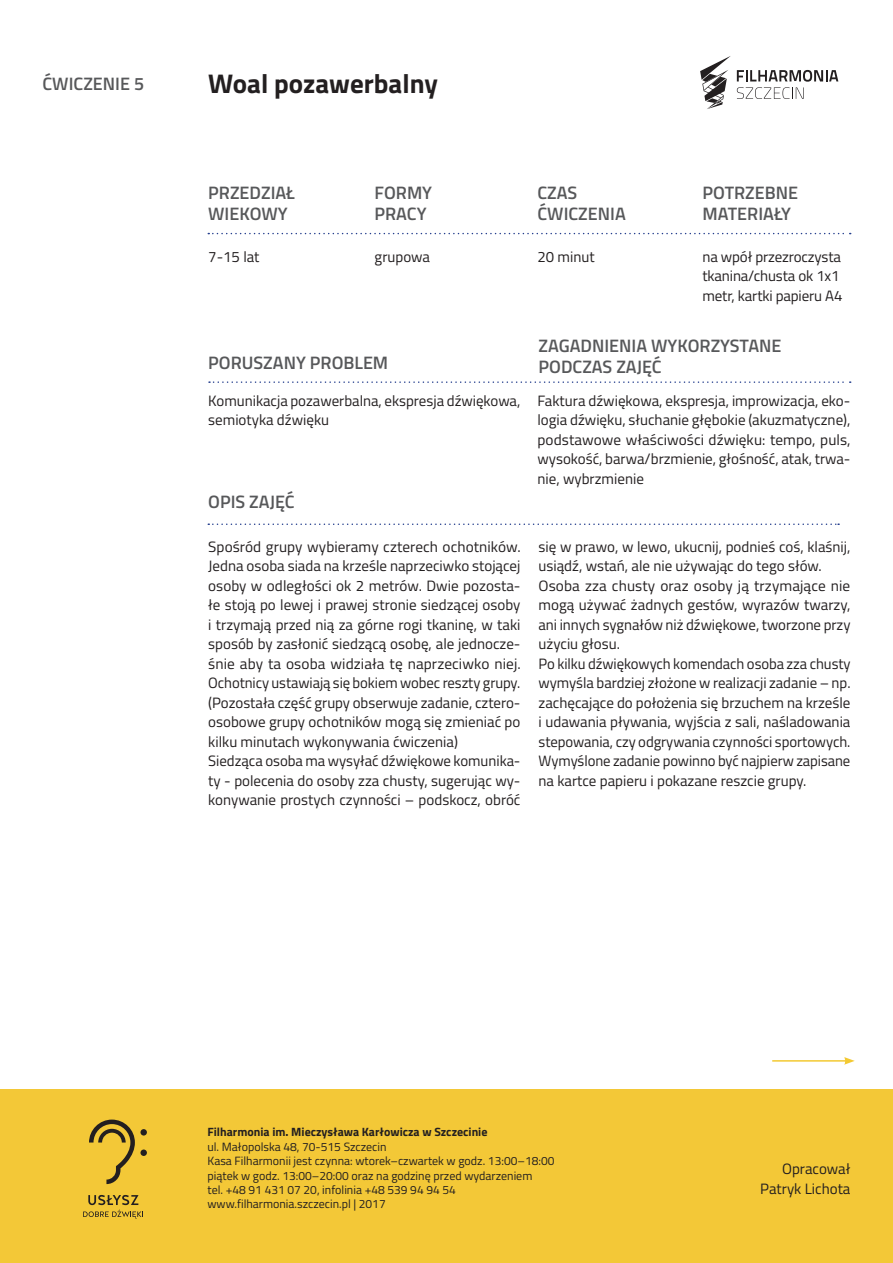
<style>
.page{position:relative;width:893px;height:1263px;background:#fff}
.page>*{position:absolute;margin:0;border:0;box-sizing:border-box;transform-origin:0 0}
.tytuł{font:700 27px "Titillium";color:#231f20}
.Co{font:600 18px/21.6px "Titillium";color:#57585a}
.Tekst{font:15px/19.5px "Titillium";color:#231f20;text-align:justify}
.co_na_gorze{font:15px/19.5px "Titillium";letter-spacing:-.01em;color:#231f20}
.t1{font:12px/14.4px "Titillium";color:#231f20}
.t2{font:700 12px "Titillium";color:#231f20}
</style>
<div class="page">
<div style="left:0;top:1090px;width:893px;height:173px;background:#f3c837"></div>
<svg style="left:89px;top:1119px;width:46px;height:65px"></svg>
<div style="left:140px;top:1129px;width:7px;height:6px;background:#231f20;border-radius:50%"></div>
<div style="left:140px;top:1149px;width:7px;height:7px;background:#231f20;border-radius:50%"></div>
<svg style="left:83px;top:1195px;width:60px;height:23px"></svg>
<svg style="left:700px;top:56px;width:31px;height:53px"></svg>
<svg style="left:737px;top:70px;width:101px;height:29px"></svg>
<svg style="left:208px;top:233px;width:643px;height:1px"></svg>
<svg style="left:209px;top:381px;width:642px;height:2px"></svg>
<svg style="left:208px;top:523px;width:631px;height:2px"></svg>
<hr style="left:772px;top:1060px;width:74px;height:2px;background:#f3c932">
<svg style="left:844px;top:1057px;width:11px;height:8px"></svg>
<p class="Co" style="left:43px;top:72px;width:103px">ĆWICZENIE 5</p>
<p class="tytuł" style="left:208px;top:62px;width:231px">Woal pozawerbalny</p>
<p class="Co" style="left:208px;top:181px;width:88px">PRZEDZIAŁ<br>WIEKOWY</p>
<p class="co_na_gorze" style="left:208px;top:246px;width:53px">7-15 lat</p>
<p class="Co" style="left:375px;top:181px;width:59px">FORMY</p>
<p class="Co" style="left:375px;top:202px;width:53px">PRACY</p>
<p class="co_na_gorze" style="left:375px;top:246px;width:57px">grupowa</p>
<p class="Co" style="left:208px;top:351px;width:182px">PORUSZANY PROBLEM</p>
<p class="Tekst" style="left:208px;top:390px;width:314px">Komunikacja pozawerbalna, ekspresja dźwiękowa, semiotyka dźwięku</p>
<p class="Co" style="left:208px;top:490px;width:88px">OPIS ZAJĘĆ</p>
<p class="Tekst" style="left:208px;top:536px;width:314px">Spośród grupy wybieramy czterech ochotników.<br>Jedna osoba siada na krześle naprzeciwko stojącej osoby w odległości ok 2 metrów. Dwie pozosta&shy;łe stoją po lewej i prawej stronie siedzącej osoby i trzymają przed nią za górne rogi tkaninę, w taki sposób by zasłonić siedzącą osobę, ale jednocze&shy;śnie aby ta osoba widziała tę naprzeciwko niej.<br>Ochotnicy ustawiają się bokiem wobec reszty grupy.</p>
<p class="Tekst" style="left:208px;top:692px;width:314px">(Pozostała część grupy obserwuje zadanie, cztero&shy;osobowe grupy ochotników mogą się zmieniać po kilku minutach wykonywania ćwiczenia)</p>
<p class="Tekst" style="left:208px;top:750px;width:314px">Siedząca osoba ma wysyłać dźwiękowe komunika&shy;ty - polecenia do osoby zza chusty, sugerując wy&shy;konywanie prostych czynności – podskocz, obróć</p>
<p class="Co" style="left:537px;top:181px;width:41px">CZAS</p>
<p class="Co" style="left:537px;top:202px;width:90px">ĆWICZENIA</p>
<p class="co_na_gorze" style="left:537px;top:246px;width:59px">20 minut</p>
<p class="Co" style="left:702px;top:181px;width:97px">POTRZEBNE<br>MATERIAŁY</p>
<p class="co_na_gorze" style="left:702px;top:246px;width:141px">na wpół przezroczysta tkanina/chusta ok 1x1 metr, kartki papieru A4</p>
<p class="Co" style="left:539px;top:334px;width:244px">ZAGADNIENIA WYKORZYSTANE<br>PODCZAS ZAJĘĆ</p>
<p class="Tekst" style="left:537px;top:390px;width:315px">Faktura dźwiękowa, ekspresja, improwizacja, eko&shy;logia dźwięku, słuchanie głębokie (akuzmatyczne), podstawowe właściwości dźwięku: tempo, puls, wysokość, barwa/brzmienie, głośność, atak, trwa&shy;nie, wybrzmienie</p>
<p class="Tekst" style="left:539px;top:536px;width:313px">się w prawo, w lewo, ukucnij, podnieś coś, klaśnij, usiądź, wstań, ale nie używając do tego słów.</p>
<p class="Tekst" style="left:539px;top:575px;width:314px">Osoba zza chusty oraz osoby ją trzymające nie mogą używać żadnych gestów, wyrazów twarzy, ani innych sygnałów niż dźwiękowe, tworzone przy użyciu głosu.</p>
<p class="Tekst" style="left:539px;top:653px;width:314px">Po kilku dźwiękowych komendach osoba zza chusty wymyśla bardziej złożone w realizacji zadanie – np. zachęcające do położenia się brzuchem na krześle i udawania pływania, wyjścia z sali, naśladowania stepowania, czy odgrywania czynności sportowych.<br>Wymyślone zadanie powinno być najpierw zapisane na kartce papieru i pokazane reszcie grupy.</p>
<p class="t2" style="left:207px;top:1123px;width:281px">Filharmonia im. Mieczysława Karłowicza w Szczecinie</p>
<p class="t1" style="left:207px;top:1139px;width:348px">ul. Małopolska 48, 70-515 Szczecin<br>Kasa Filharmonii jest czynna: wtorek–czwartek w godz. 13:00–18:00 piątek w godz. 13:00–20:00 oraz na godzinę przed wydarzeniem<br>tel. +48 91 431 07 20, infolinia +48 539 94 94 54 www.filharmonia.szczecin.pl | 2017</p>
<p class="Tekst" style="left:760px;top:1158px;width:92px;text-align:right">Opracował<br>Patryk Lichota</p>
</div>
